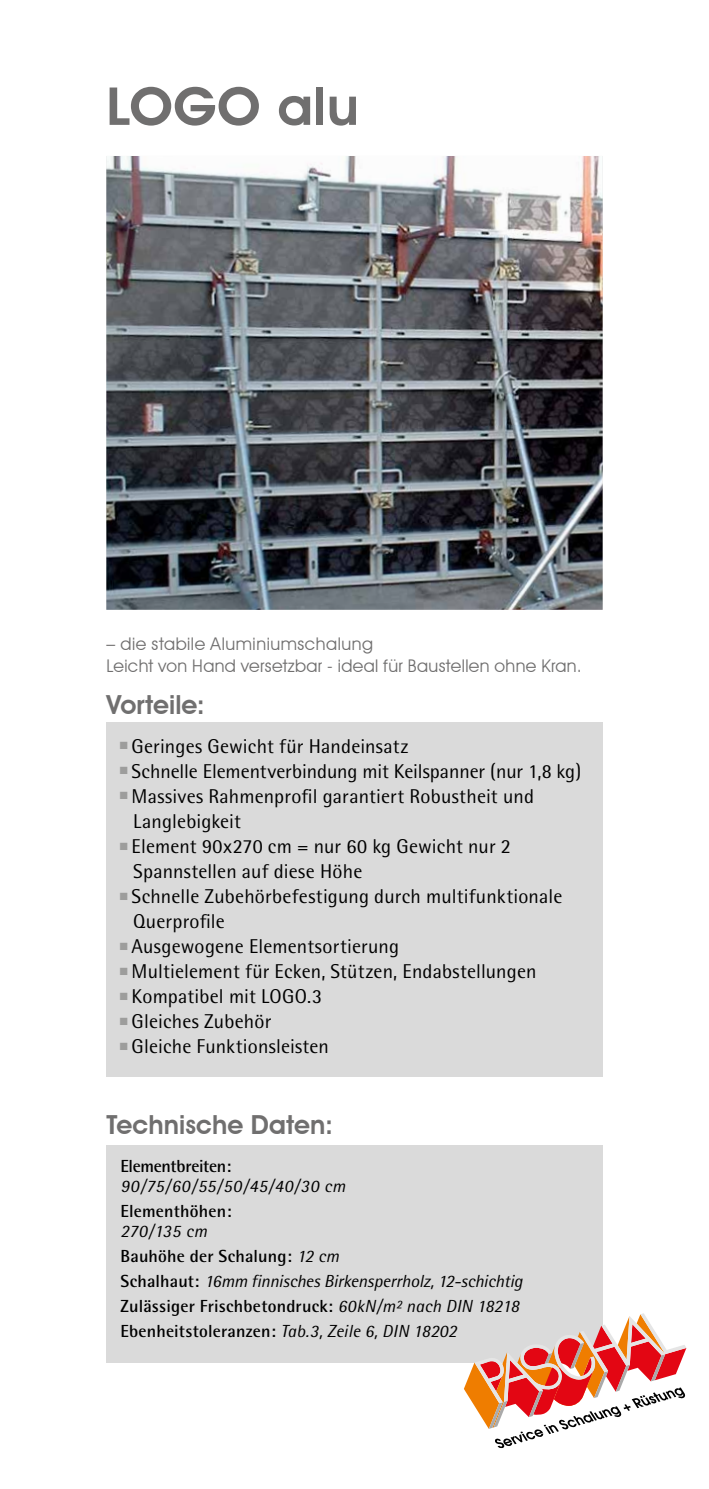
<style>
.page{position:relative;width:709px;height:1489px;background:#fff}
.page>*{position:absolute;margin:0;border:0;box-sizing:border-box;transform-origin:0 0}
.t1{font:600 52.5px "Avant Garde IT Cby BT";letter-spacing:.005em;color:#706f6f;scale:1.05 1}
.t2{font:600 26.25px "Avant Garde IT Cby BT";letter-spacing:.005em;color:#706f6f}
.t3{font:20px/25px "Rotis Semi Sans";letter-spacing:.005em;color:#000}
.t4{font:italic 17.5px/25px "Rotis Semi Sans";letter-spacing:-.005em;color:#000}
.t5{font:17.5px/22px "Avant Garde IT Cby BT";letter-spacing:.025em;color:#706f6f}
.t6{font:italic 17.5px "Rotis Semi Sans";letter-spacing:.04em;color:#000}
.t7{font:700 17.5px "Rotis Semi Sans";letter-spacing:-.01em;color:#000}
.t8{font:700 17.5px "Rotis Semi Sans";letter-spacing:.01em;color:#000}
.s1{color:#9d9d9c}
.s2{font-weight:700;font-style:normal}
</style>
<div class="page">
<div style="left:106px;top:722px;width:496px;height:354px;background:#dadada"></div>
<div style="left:106px;top:1144px;width:496px;height:218px;background:#dadada"></div>
<img style="left:106px;top:156px;width:496px;height:453px">
<svg style="left:464px;top:1313px;width:222px;height:134px"></svg>
<h1 class="t1" style="left:106px;top:75px;width:242px">LOGO alu</h1>
<p class="t5" style="left:106px;top:632px;width:477px">– die stabile Aluminiumschalung<br>Leicht von Hand versetzbar - ideal für Baustellen ohne Kran.</p>
<h2 class="t2" style="left:106px;top:689px;width:100px">Vorteile:</h2>
<p class="t3" style="left:119px;top:733px;width:291px"><span class="s1">■</span> Geringes Gewicht für Handeinsatz</p>
<p class="t3" style="left:119px;top:758px;width:464px"><span class="s1">■</span> Schnelle Elementverbindung mit Keilspanner (nur 1,8 kg)</p>
<p class="t3" style="left:133px;top:783px;width:402px;text-indent:-14px"><span class="s1">■</span> Massives Rahmenprofil garantiert Robustheit und<br>Langlebigkeit</p>
<p class="t3" style="left:133px;top:833px;width:379px;text-indent:-14px"><span class="s1">■</span> Element 90x270 cm = nur 60 kg Gewicht nur 2<br>Spannstellen auf diese Höhe</p>
<p class="t3" style="left:133px;top:883px;width:430px;text-indent:-14px"><span class="s1">■</span> Schnelle Zubehörbefestigung durch multifunktionale<br>Querprofile</p>
<p class="t3" style="left:119px;top:933px;width:281px"><span class="s1">■</span> Ausgewogene Elementsortierung</p>
<p class="t3" style="left:119px;top:958px;width:419px"><span class="s1">■</span> Multielement für Ecken, Stützen, Endabstellungen</p>
<p class="t3" style="left:119px;top:983px;width:204px"><span class="s1">■</span> Kompatibel mit LOGO.3</p>
<p class="t3" style="left:119px;top:1008px;width:154px"><span class="s1">■</span> Gleiches Zubehör</p>
<p class="t3" style="left:119px;top:1033px;width:211px"><span class="s1">■</span> Gleiche Funktionsleisten</p>
<h2 class="t2" style="left:106px;top:1108px;width:228px">Technische Daten:</h2>
<p class="t7" style="left:120px;top:1155px;width:112px">Elementbreiten:</p>
<p class="t6" style="left:120px;top:1175px;width:226px">90/75/60/55/50/45/40/30 cm</p>
<p class="t8" style="left:120px;top:1200px;width:113px">Elementhöhen:</p>
<p class="t4" style="left:120px;top:1218px;width:403px">270/135 cm<br><span class="s2">Bauhöhe der Schalung:</span> 12 cm<br><span class="s2">Schalhaut:</span> 16mm finnisches Birkensperrholz, 12-schichtig <span class="s2">Zulässiger Frischbetondruck:</span> 60kN/m² nach DIN 18218<br><span class="s2">Ebenheitstoleranzen:</span> Tab.3, Zeile 6, DIN 18202</p>
</div>
